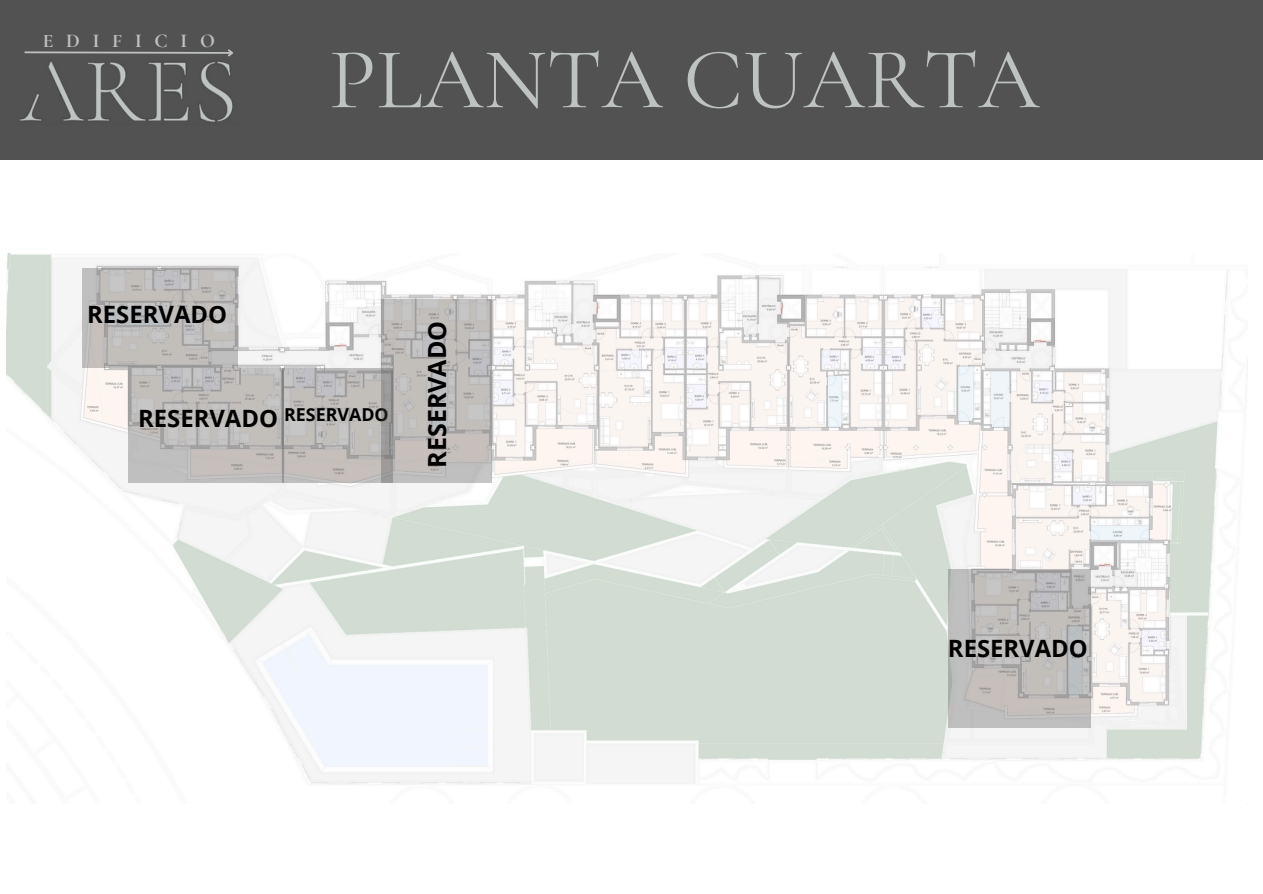
<style>
.page{position:relative;width:1263px;height:894px;background:#fff}
.page>*{position:absolute;margin:0;border:0;box-sizing:border-box;transform-origin:0 0}
.t1{font:87px "Cormorant Garamond";color:#bdc3c1}
.t2{font:700 25.05px "Open Sans";color:#000}
.t3{font:700 23.85px "Open Sans";color:#000}
.t4{font:700 19.5px "Cormorant Garamond";letter-spacing:.655em;color:#bdc3c1}
.t5{font:700 17.85px "Open Sans";color:#000}
</style>
<div class="page">
<div style="left:0;top:0;width:1263px;height:893px;background:#535252"></div>
<div style="left:0;top:160px;width:1263px;height:733px;background:#fff"></div>
<svg style="left:24px;top:49px;width:209px;height:8px"></svg>
<img style="left:20px;top:61px;width:213px;height:61px">
<img style="left:7px;top:253px;width:1241px;height:545px">
<svg style="left:284px;top:367px;width:97px;height:115px;background:#bebbb9"></svg>
<svg style="left:128px;top:367px;width:156px;height:115px;background:#bdbbb9"></svg>
<svg style="left:948px;top:568px;width:142px;height:159px;background:#bcbbb9"></svg>
<svg style="left:381px;top:299px;width:111px;height:183px;background:#bab8b7"></svg>
<svg style="left:82px;top:268px;width:156px;height:99px;background:#bbbab9"></svg>
<h1 class="t4" style="left:43px;top:29px;width:174px">EDIFICIO</h1>
<h2 class="t1" style="left:329px;top:27px;width:712px">PLANTA CUARTA</h2>
<h3 class="t3" style="left:87px;top:297px;width:141px">RESERVADO</h3>
<h3 class="t3" style="left:138px;top:401px;width:141px">RESERVADO</h3>
<h3 class="t5" style="left:284px;top:402px;width:106px">RESERVADO</h3>
<p class="t2" style="left:419px;top:467px;width:148px;rotate:-90deg">RESERVADO</p>
<h3 class="t3" style="left:948px;top:631px;width:141px">RESERVADO</h3>
</div>
